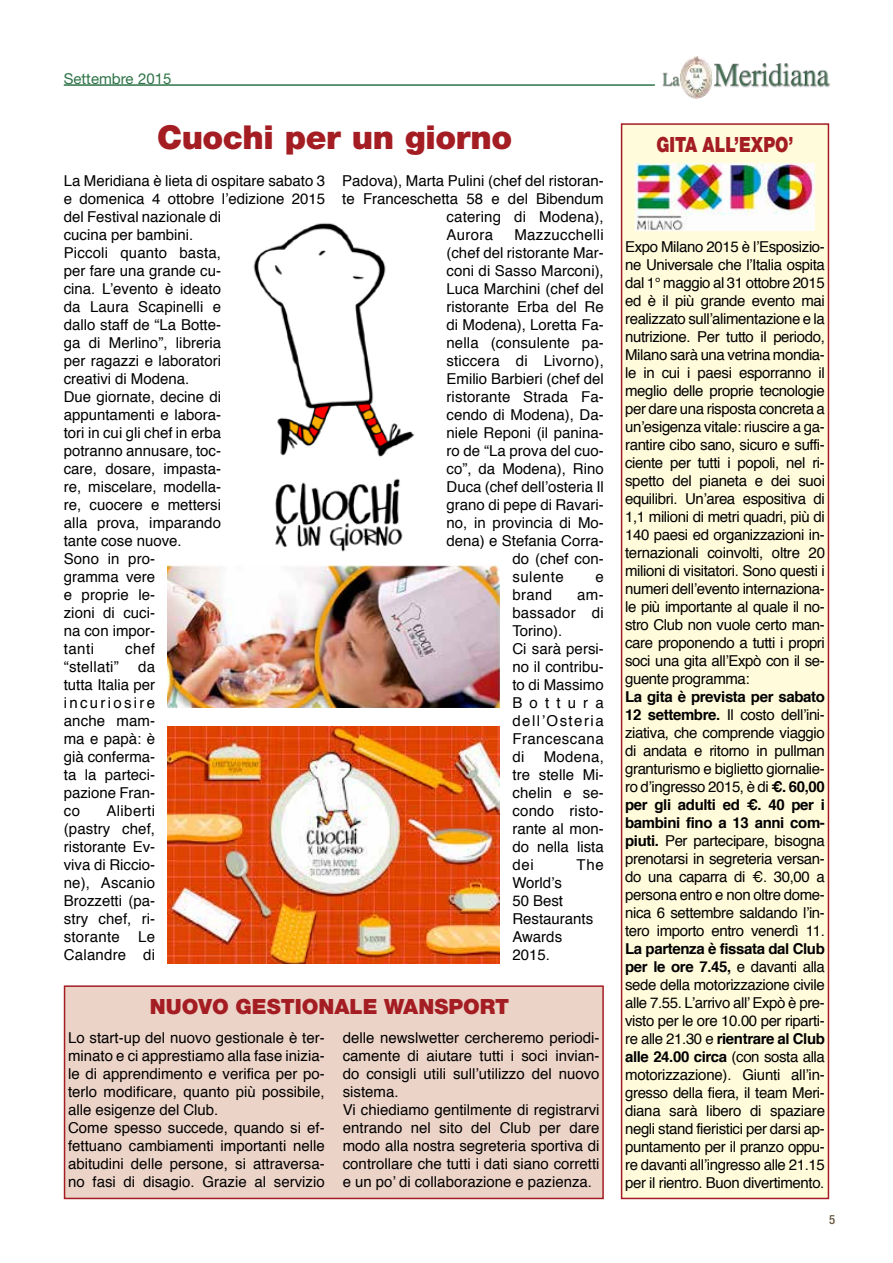
<style>
.page{position:relative;width:893px;height:1263px;background:#fff}
.page>*{position:absolute;margin:0;border:0;box-sizing:border-box;transform-origin:0 0}
.t1{font:900 33px "Helvetica Neue";letter-spacing:-.015em;color:#a41d23}
.t2{font:900 21px "Helvetica Neue";color:#a41d23}
.t3{font:900 21px "Helvetica Neue";color:#a41d23;scale:.8 1}
.t4{font:15px/18px "Helvetica";color:#000;text-align:justify}
.t5{font:15px "Helvetica";letter-spacing:.02em;color:#000}
.t6{font:15px "Helvetica Neue";color:#2d7346}
.t7{font:15px "Helvetica";letter-spacing:.035em;color:#000}
.t8{font:500 condensed 12.75px "Helvetica Neue";color:#695742}
.s1{font-weight:700}
</style>
<div class="page">
<img style="left:713px;top:63px;width:117px;height:25px">
<img style="left:662px;top:72px;width:18px;height:15px">
<div style="left:680px;top:56px;width:33px;height:43px;background:#fbfcf8;border-radius:50%"></div>
<img style="left:680px;top:56px;width:32px;height:43px">
<hr style="left:64px;top:84px;width:591px;height:2px;background:#2d7346">
<div style="left:65px;top:986px;width:538px;height:212px;background:#ecd3c7"></div>
<div style="left:64px;top:985px;width:540px;height:214px;border:2px solid #a41d23"></div>
<div style="left:622px;top:124px;width:206px;height:1074px;background:#fffbdb"></div>
<div style="left:621px;top:123px;width:208px;height:1076px;border:2px solid #a41d23"></div>
<img style="left:636px;top:164px;width:178px;height:67px">
<img style="left:253px;top:223px;width:162px;height:329px">
<img style="left:168px;top:727px;width:332px;height:237px">
<img style="left:168px;top:566px;width:332px;height:141px">
<p class="t6" style="left:64px;top:70px;width:109px">Settembre 2015</p>
<h1 class="t1" style="left:157px;top:117px;width:357px">Cuochi per un giorno</h1>
<p class="t4" style="left:64px;top:172px;width:263px;text-align:left">La Meridiana è lieta di ospitare sabato 3 e domenica 4 ottobre l’edizione 2015 del Festival nazionale di<br>cucina per bambini.<br>Piccoli quanto basta,<br>per fare una grande cu-<br>cina. L’evento è ideato<br>da Laura Scapinelli e<br>dallo staff de “La Botte-<br>ga di Merlino”, libreria<br>per ragazzi e laboratori<br>creativi di Modena.<br>Due giornate, decine di<br>appuntamenti e labora-<br>tori in cui gli chef in erba<br>potranno annusare, toc-<br>care, dosare, impasta-<br>re, miscelare, modella-<br>re, cuocere e mettersi<br>alla prova, imparando<br>tante cose nuove.<br>Sono in pro-<br>gramma vere<br>e proprie le-<br>zioni di cuci-<br>na con impor-<br>tanti</p>
<p class="t4" style="left:342px;top:172px;width:263px">Padova), Marta Pulini (chef del ristoran-</p>
<p class="t4" style="left:342px;top:190px;width:263px">te Franceschetta 58 e del Bibendum</p>
<p class="t4" style="left:446px;top:208px;width:159px">catering di Modena),</p>
<p class="t4" style="left:446px;top:226px;width:48px">Aurora</p>
<p class="t5" style="left:514px;top:223px;width:91px">Mazzucchelli</p>
<p class="t4" style="left:446px;top:244px;width:159px">(chef del ristorante Mar-</p>
<p class="t4" style="left:446px;top:262px;width:159px">coni di Sasso Marconi),</p>
<p class="t4" style="left:446px;top:280px;width:159px">Luca Marchini (chef del</p>
<p class="t4" style="left:446px;top:298px;width:159px">ristorante Erba del Re</p>
<p class="t4" style="left:446px;top:316px;width:159px">di Modena), Loretta Fa-</p>
<p class="t4" style="left:446px;top:334px;width:159px">nella (consulente pa-</p>
<p class="t4" style="left:446px;top:352px;width:159px">sticcera di Livorno),</p>
<p class="t4" style="left:446px;top:370px;width:159px">Emilio Barbieri (chef del</p>
<p class="t4" style="left:446px;top:388px;width:159px">ristorante Strada Fa-</p>
<p class="t4" style="left:446px;top:406px;width:159px">cendo di Modena), Da-</p>
<p class="t4" style="left:446px;top:424px;width:159px">niele Reponi (il panina-</p>
<p class="t4" style="left:446px;top:442px;width:159px">ro de “La prova del cuo-</p>
<p class="t4" style="left:446px;top:460px;width:159px">co”, da Modena), Rino</p>
<p class="t4" style="left:446px;top:478px;width:159px">Duca (chef dell’osteria Il</p>
<p class="t4" style="left:446px;top:496px;width:159px">grano di pepe di Ravari-</p>
<p class="t4" style="left:446px;top:514px;width:159px">no, in provincia di Mo-</p>
<p class="t4" style="left:446px;top:532px;width:159px">dena) e Stefania Corra-</p>
<p class="t4" style="left:512px;top:550px;width:93px">do (chef con-</p>
<p class="t7" style="left:512px;top:565px;width:53px">sulente</p>
<p class="t4" style="left:595px;top:568px;width:10px">e</p>
<p class="t4" style="left:512px;top:586px;width:41px">brand</p>
<p class="t4" style="left:512px;top:586px;width:93px;text-align:left;text-indent:65px">am&shy;bassador di<br>Torino).<br>Ci sarà persi&shy;no il contribu&shy;to di Massimo<br>Bottura dell’Osteria<br>Francescana di</p>
<p class="t4" style="left:125px;top:640px;width:31px">chef</p>
<p class="t5" style="left:64px;top:655px;width:57px">“stellati”</p>
<p class="t4" style="left:64px;top:658px;width:93px;text-indent:74px">da tutta Italia per incuriosire anche mam&shy;ma e papà: è già conferma&shy;ta la parteci&shy;pazione Fran&shy;co</p>
<p class="t4" style="left:512px;top:748px;width:93px;text-indent:31px">Modena, tre stelle Mi&shy;chelin e se&shy;condo risto&shy;rante al mon&shy;do nella lista dei</p>
<p class="t4" style="left:64px;top:802px;width:93px;text-indent:43px">Aliberti (pastry chef, ristorante Ev&shy;viva di Riccio&shy;ne), Ascanio Brozzetti (pa&shy;stry chef, ri&shy;storante Le Calandre di</p>
<p class="t4" style="left:577px;top:856px;width:29px">The</p>
<p class="t4" style="left:512px;top:874px;width:82px;text-align:left">World’s<br>50 Best<br>Restaurants<br>Awards<br>2015.</p>
<h2 class="t2" style="left:150px;top:994px;width:361px">NUOVO GESTIONALE WANSPORT</h2>
<p class="t4" style="left:68px;top:1030px;width:258px;text-align:left">Lo start-up del nuovo gestionale è ter&shy;minato e ci apprestiamo alla fase inizia&shy;le di apprendimento e verifica per po&shy;terlo modificare, quanto più possibile, alle esigenze del Club.<br>Come spesso succede, quando si ef&shy;fettuano cambiamenti importanti nelle abitudini delle persone, si attraversa&shy;no fasi di disagio. Grazie al servizio</p>
<p class="t4" style="left:343px;top:1030px;width:258px;text-align:left">delle newslwetter cercheremo periodi&shy;camente di aiutare tutti i soci invian&shy;do consigli utili sull’utilizzo del nuovo sistema.<br>Vi chiediamo gentilmente di registrarvi entrando nel sito del Club per dare modo alla nostra segreteria sportiva di controllare che tutti i dati siano corretti e un po’ di collaborazione e pazienza.</p>
<h2 class="t3" style="left:656px;top:132px;width:173px">GITA ALL’EXPO’</h2>
<p class="t4" style="left:625px;top:238px;width:201px">Expo Milano 2015 è l’Esposizio&shy;ne Universale che l’Italia ospita dal 1° maggio al 31 ottobre 2015 ed è il più grande evento mai realizzato sull’alimentazione e la nutrizione. Per tutto il periodo, Milano sarà una vetrina mondia&shy;le in cui i paesi esporranno il meglio delle proprie tecnologie per dare una risposta concreta a un’esigenza vitale: riuscire a ga&shy;rantire cibo sano, sicuro e suffi&shy;ciente per tutti i popoli, nel ri&shy;spetto del pianeta e dei suoi equilibri. Un’area espositiva di 1,1 milioni di metri quadri, più di 140 paesi ed organizzazioni in&shy;ternazionali coinvolti, oltre 20 milioni di visitatori. Sono questi i numeri dell’evento internaziona&shy;le più importante al quale il no&shy;stro Club non vuole certo man&shy;care proponendo a tutti i propri soci una gita all’Expò con il se&shy;guente programma:</p>
<p class="t4" style="left:625px;top:688px;width:201px"><span class="s1">La gita è prevista per sabato 12 settembre.</span> Il costo dell’ini&shy;ziativa, che comprende viaggio di andata e ritorno in pullman granturismo e biglietto giornalie&shy;ro d’ingresso 2015, è di <span class="s1">€. 60,00 per gli adulti ed €. 40 per i bambini fino a 13 anni com&shy;piuti.</span> Per partecipare, bisogna prenotarsi in segreteria versan&shy;do una caparra di €. 30,00 a persona entro e non oltre dome&shy;nica 6 settembre saldando l’in&shy;tero importo entro venerdì 11.</p>
<p class="t4" style="left:625px;top:940px;width:201px"><span class="s1">La partenza è fissata dal Club per le ore 7.45,</span> e davanti alla sede della motorizzazione civile alle 7.55. L’arrivo all’ Expò è pre&shy;visto per le ore 10.00 per riparti&shy;re alle 21.30 e <span class="s1">rientrare al Club alle 24.00 circa</span> (con sosta alla motorizzazione). Giunti all’in&shy;gresso della fiera, il team Meri&shy;diana sarà libero di spaziare negli stand fieristici per darsi ap&shy;puntamento per il pranzo oppu&shy;re davanti all’ingresso alle 21.15 per il rientro. Buon divertimento.</p>
<p class="t8" style="left:829px;top:1212px;width:8px">5</p>
</div>
